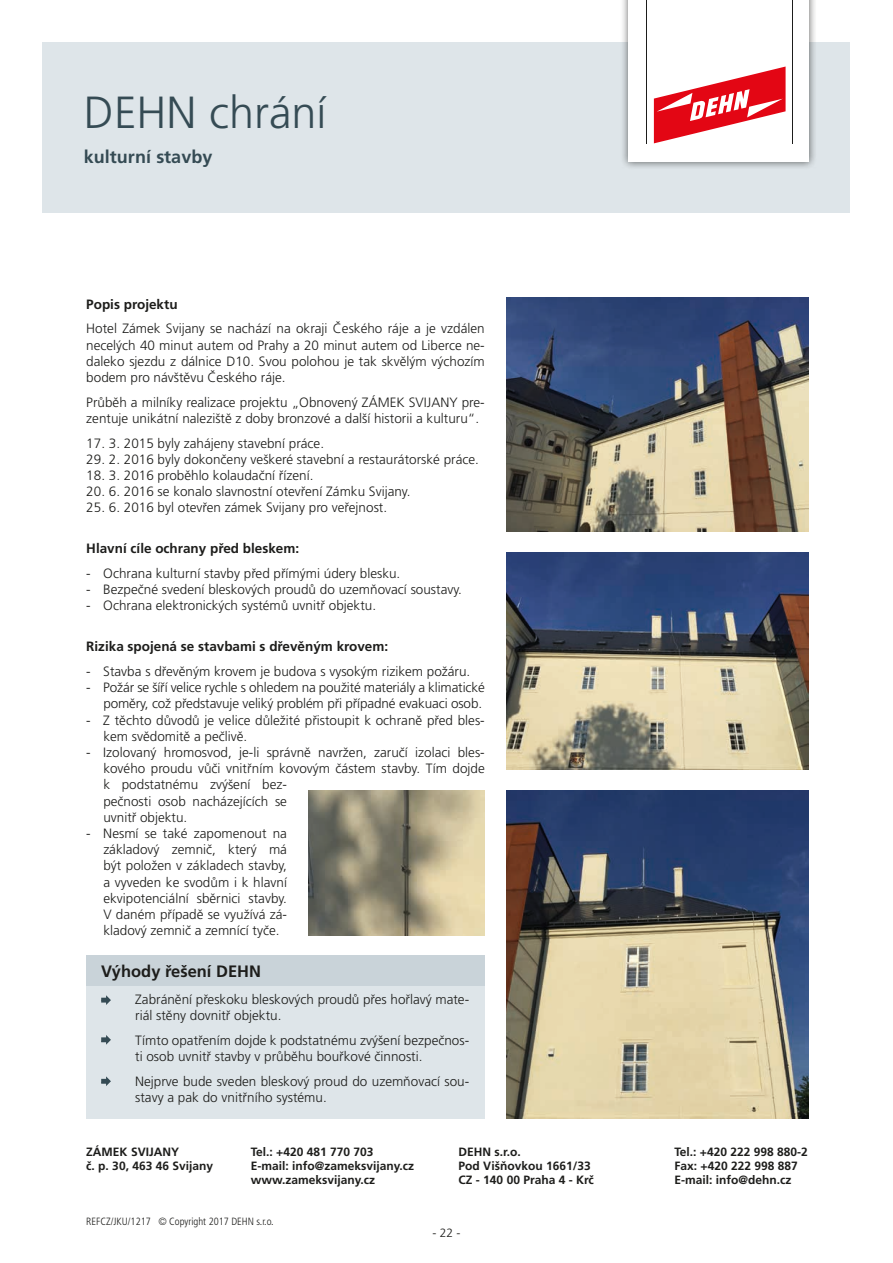
<style>
.page{position:relative;width:893px;height:1263px;background:#fff}
.page>*{position:absolute;margin:0;border:0;box-sizing:border-box;transform-origin:0 0}
.t1{font:300 45px "Frutiger CE";color:#354b54}
.t2{font:700 18px "Frutiger CE";color:#354b54}
.t3{font:700 16.5px "Frutiger CE";color:#1d1d1b}
.t4{font:300 13.5px/16.2px "Frutiger CE";color:#1d1d1b}
.t5{font:700 13.5px "Frutiger CE";color:#1d1d1b}
.t6{font:700 12px/14.4px "Frutiger CE";color:#1d1d1b}
.t7{font:300 12px "Frutiger CE";color:#1d1d1b}
.t8{font:300 condensed 10.5px "Frutiger CE";color:#1d1d1b}
</style>
<div class="page">
<div style="left:43px;top:43px;width:807px;height:170px;background:#dee5e9"></div>
<div style="left:620px;top:0;width:197px;height:170px;background:#1d1d1b;opacity:.65"></div>
<div style="left:628px;top:0;width:181px;height:162px;background:#fff"></div>
<svg style="left:654px;top:67px;width:132px;height:76px"></svg>
<hr style="left:646px;top:0;width:1px;height:143px;background:#1d1d1b">
<hr style="left:792px;top:0;width:1px;height:143px;background:#1d1d1b">
<img style="left:507px;top:553px;width:301px;height:217px">
<img style="left:507px;top:791px;width:301px;height:327px">
<img style="left:507px;top:298px;width:301px;height:233px">
<img style="left:308px;top:791px;width:177px;height:144px">
<div style="left:86px;top:956px;width:399px;height:30px;background:#c9d3d9"></div>
<div style="left:86px;top:986px;width:399px;height:132px;background:#dee5e9"></div>
<svg style="left:101px;top:995px;width:10px;height:10px"></svg>
<svg style="left:101px;top:1035px;width:10px;height:10px"></svg>
<svg style="left:101px;top:1076px;width:10px;height:10px"></svg>
<h1 class="t1" style="left:84px;top:86px;width:244px">DEHN chrání</h1>
<h2 class="t2" style="left:84px;top:145px;width:130px">kulturní stavby</h2>
<p class="t5" style="left:86px;top:296px;width:93px">Popis projektu</p>
<p class="t4" style="left:86px;top:321px;width:400px;text-align:justify">Hotel Zámek Svijany se nachází na okraji Českého ráje a je vzdálen necelých 40 minut autem od Prahy a 20 minut autem od Liberce ne&shy;daleko sjezdu z dálnice D10. Svou polohou je tak skvělým výchozím bodem pro návštěvu Českého ráje.</p>
<p class="t4" style="left:86px;top:394px;width:400px">Průběh a milníky realizace projektu „Obnovený ZÁMEK SVIJANY pre&shy;zentuje unikátní naleziště z doby bronzové a další historii a kulturu“.</p>
<p class="t4" style="left:86px;top:435px;width:239px">17. 3. 2015 byly zahájeny stavební práce.</p>
<p class="t4" style="left:86px;top:451px;width:394px">29. 2. 2016 byly dokončeny veškeré stavební a restaurátorské práce.</p>
<p class="t4" style="left:86px;top:467px;width:229px">18. 3. 2016 proběhlo kolaudační řízení.</p>
<p class="t4" style="left:86px;top:483px;width:326px">20. 6. 2016 se konalo slavnostní otevření Zámku Svijany.</p>
<p class="t4" style="left:86px;top:500px;width:302px">25. 6. 2016 byl otevřen zámek Svijany pro veřejnost.</p>
<p class="t5" style="left:86px;top:540px;width:214px">Hlavní cíle ochrany před bleskem:</p>
<p class="t4" style="left:86px;top:565px;width:316px">- Ochrana kulturní stavby před přímými údery blesku.</p>
<p class="t4" style="left:86px;top:581px;width:377px">- Bezpečné svedení bleskových proudů do uzemňovací soustavy.</p>
<p class="t4" style="left:86px;top:598px;width:291px">- Ochrana elektronických systémů uvnitř objektu.</p>
<p class="t5" style="left:86px;top:638px;width:303px">Rizika spojená se stavbami s dřevěným krovem:</p>
<p class="t4" style="left:86px;top:663px;width:386px">- Stavba s dřevěným krovem je budova s vysokým rizikem požáru.</p>
<p class="t4" style="left:86px;top:679px;width:400px;text-align:right">- Požár se šíří velice rychle s ohledem na použité materiály a klimatické poměry, což představuje veliký problém při případné evakuaci osob.</p>
<p class="t4" style="left:103px;top:712px;width:383px;text-indent:-17px">- Z těchto důvodů je velice důležité přistoupit k ochraně před bles&shy;kem svědomitě a pečlivě.</p>
<p class="t4" style="left:103px;top:744px;width:383px;text-indent:-17px">- Izolovaný hromosvod, je-li správně navržen, zaručí izolaci bles&shy;kového proudu vůči vnitřním kovovým částem stavby. Tím dojde k podstatnému zvýšení bez-<br>pečnosti osob nacházejících se<br>uvnitř objektu.</p>
<p class="t4" style="left:103px;top:825px;width:185px;text-align:justify;text-indent:-17px">- Nesmí se také zapomenout na základový zemnič, který má být položen v základech stavby, a vyveden ke svodům i k hlavní ekvipotenciální sběrnici stavby.<br>V daném případě se využívá zá&shy;kladový zemnič a zemnící tyče.</p>
<p class="t3" style="left:101px;top:961px;width:161px">Výhody řešení DEHN</p>
<p class="t4" style="left:135px;top:991px;width:335px">Zabránění přeskoku bleskových proudů přes hořlavý mate&shy;riál stěny dovnitř objektu.</p>
<p class="t4" style="left:135px;top:1032px;width:335px;text-indent:-34px">- Tímto opatřením dojde k podstatnému zvýšení bezpečnos&shy;ti osob uvnitř stavby v průběhu bouřkové činnosti.</p>
<p class="t4" style="left:135px;top:1073px;width:335px;text-indent:-34px">- Nejprve bude sveden bleskový proud do uzemňovací sou&shy;stavy a pak do vnitřního systému.</p>
<p class="t6" style="left:86px;top:1144px;width:128px">ZÁMEK SVIJANY<br>č. p. 30, 463 46 Svijany</p>
<p class="t6" style="left:251px;top:1144px;width:165px">Tel.: +420 481 770 703<br>E-mail: info@zameksvijany.cz www.zameksvijany.cz</p>
<p class="t8" style="left:86px;top:1215px;width:189px">REFCZ/JKU/1217 © Copyright 2017 DEHN s.r.o.</p>
<p class="t6" style="left:459px;top:1144px;width:137px">DEHN s.r.o.<br>Pod Višňovkou 1661/33<br>CZ - 140 00 Praha 4 - Krč</p>
<p class="t7" style="left:432px;top:1226px;width:30px">- 22 -</p>
<p class="t6" style="left:675px;top:1144px;width:135px">Tel.: +420 222 998 880-2<br>Fax: +420 222 998 887<br>E-mail: info@dehn.cz</p>
</div>
